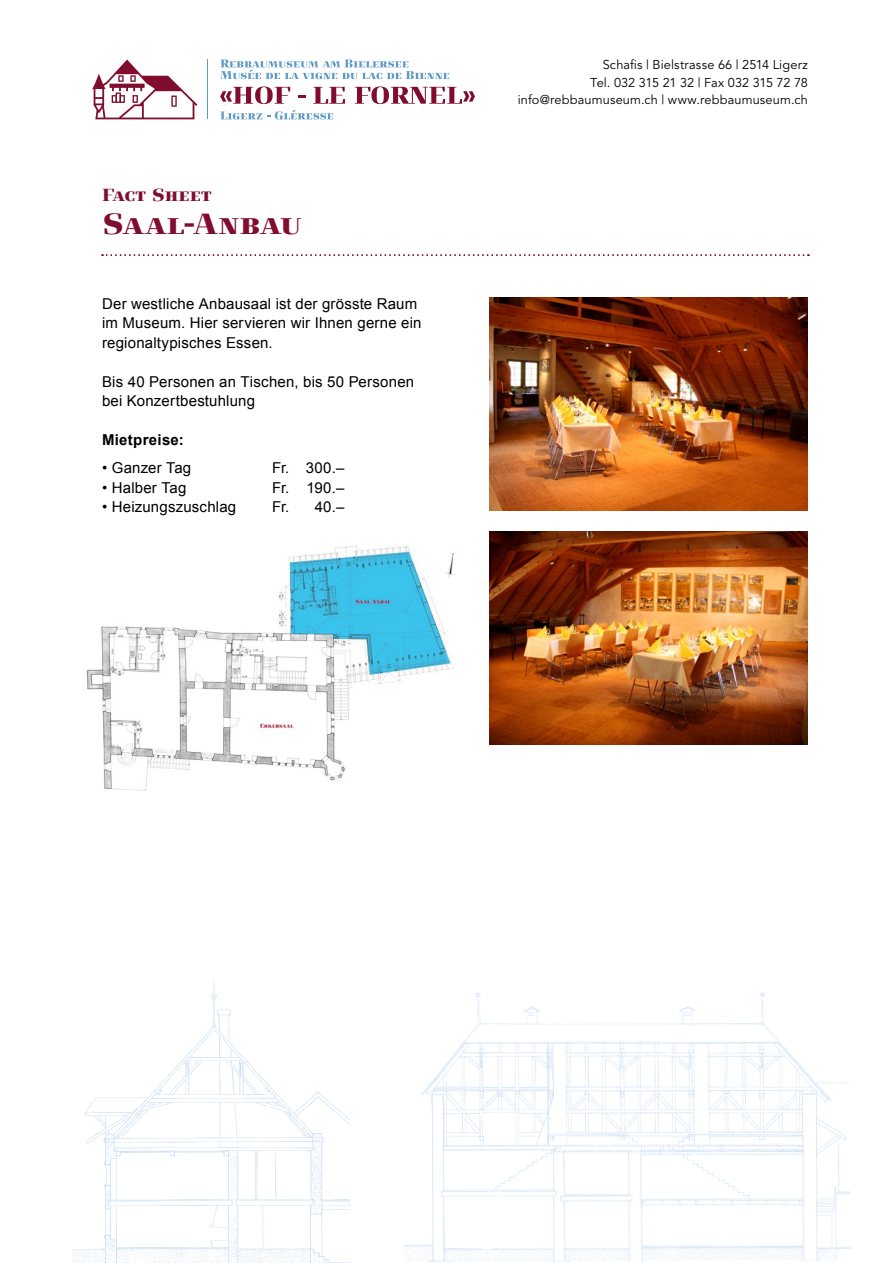
<style>
.page{position:relative;width:893px;height:1263px;background:#fff}
.page>*{position:absolute;margin:0;border:0;box-sizing:border-box;transform-origin:0 0}
.t1{font:900 30px "Signa Serif SC";letter-spacing:.005em;color:#800c2e}
.t2{font:900 18px "Signa Serif SC";letter-spacing:-.015em;color:#800c2e}
.t3{font:15px/19.5px "Arial";letter-spacing:.015em;color:#000}
.t4{font:700 15px "Arial";letter-spacing:.02em;color:#000}
.t5{font:12.75px/17.2px "Avenir";letter-spacing:.01em;color:#000;text-align:right}
</style>
<div class="page">
<img style="left:404px;top:993px;width:446px;height:269px">
<img style="left:72px;top:978px;width:277px;height:285px">
<svg style="left:220px;top:60px;width:229px;height:19px"></svg>
<svg style="left:220px;top:110px;width:113px;height:10px"></svg>
<svg style="left:298px;top:95px;width:7px;height:3px"></svg>
<svg style="left:313px;top:87px;width:32px;height:17px"></svg>
<hr style="left:207px;top:60px;width:1px;height:59px;background:#5d9ac6">
<svg style="left:92px;top:60px;width:105px;height:59px"></svg>
<svg style="left:220px;top:86px;width:70px;height:18px"></svg>
<svg style="left:355px;top:86px;width:120px;height:18px"></svg>
<svg style="left:102px;top:254px;width:707px;height:2px"></svg>
<img style="left:489px;top:298px;width:319px;height:212px">
<img style="left:489px;top:531px;width:319px;height:213px">
<img style="left:86px;top:546px;width:369px;height:245px">
<p class="t2" style="left:102px;top:184px;width:111px">Fact Sheet</p>
<h1 class="t1" style="left:102px;top:206px;width:201px">Saal-Anbau</h1>
<p class="t3" style="left:102px;top:294px;width:321px">Der westliche Anbausaal ist der grösste Raum im Museum. Hier servieren wir Ihnen gerne ein regionaltypisches Essen.</p>
<p class="t3" style="left:102px;top:372px;width:314px">Bis 40 Personen an Tischen, bis 50 Personen bei Konzertbestuhlung</p>
<p class="t4" style="left:102px;top:430px;width:83px">Mietpreise:</p>
<p class="t3" style="left:102px;top:458px;width:91px">• Ganzer Tag</p>
<p class="t3" style="left:272px;top:458px;width:74px">Fr. 300.–</p>
<p class="t3" style="left:102px;top:478px;width:86px">• Halber Tag</p>
<p class="t3" style="left:272px;top:478px;width:74px">Fr. 190.–</p>
<p class="t3" style="left:102px;top:497px;width:136px">• Heizungszuschlag</p>
<p class="t3" style="left:272px;top:497px;width:74px">Fr. 40.–</p>
<p class="t5" style="left:518px;top:57px;width:292px">Schafis | Bielstrasse 66 | 2514 Ligerz<br>Tel. 032 315 21 32 | Fax 032 315 72 78 info@rebbaumuseum.ch | www.rebbaumuseum.ch</p>
</div>
